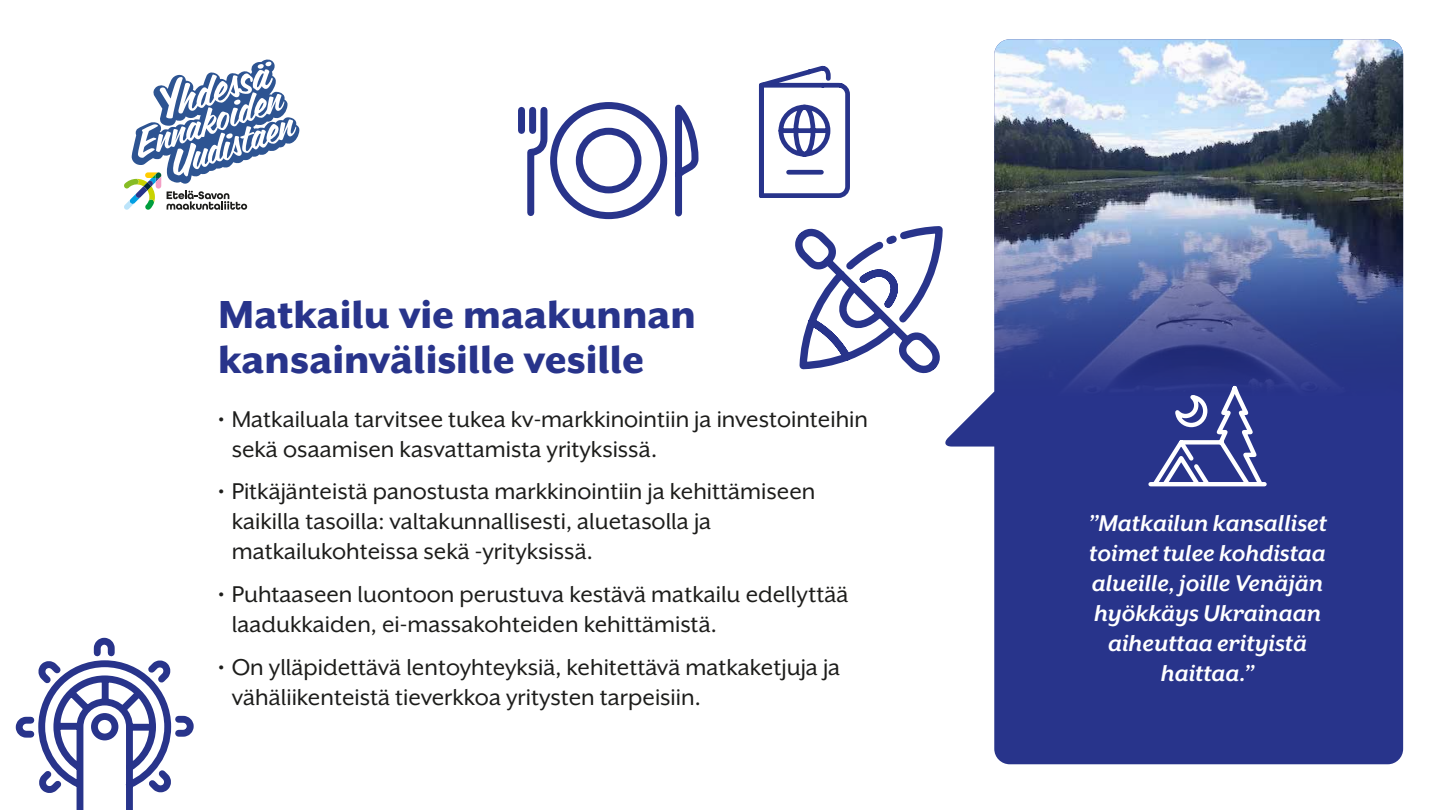
<style>
.page{position:relative;width:1440px;height:810px;background:#fff}
.page>*{position:absolute;margin:0;border:0;box-sizing:border-box;transform-origin:0 0}
.t1{font:800 45px/45px "Mr Eaves XL San OT";color:#28348b}
.t2{font:26.25px/30px "Mr Eaves XL San OT";color:#1d1d1b}
.t3{font:italic 700 26.25px/30px "Mr Eaves XL San OT";color:#fff;text-align:center}
</style>
<div class="page">
<svg style="left:945px;top:395px;width:458px;height:369px;background:#3e4997"></svg>
<img style="left:991px;top:39px;width:412px;height:356px">
<svg style="left:758px;top:65px;width:92px;height:133px"></svg>
<svg style="left:15px;top:637px;width:179px;height:173px"></svg>
<svg style="left:795px;top:226px;width:148px;height:148px"></svg>
<svg style="left:518px;top:102px;width:181px;height:118px"></svg>
<svg style="left:1146px;top:382px;width:123px;height:107px"></svg>
<svg style="left:124px;top:59px;width:175px;height:151px"></svg>
<h1 class="t1" style="left:218px;top:292px;width:479px">Matkailu vie maakunnan kansainvälisille vesille</h1>
<p class="t2" style="left:232px;top:404px;width:638px;text-indent:-13px">• Matkailuala tarvitsee tukea kv-markkinointiin ja investointeihin sekä osaamisen kasvattamista yrityksissä.</p>
<p class="t2" style="left:232px;top:477px;width:585px;text-indent:-13px">• Pitkäjänteistä panostusta markkinointiin ja kehittämiseen kaikilla tasoilla: valtakunnallisesti, aluetasolla ja matkailukohteissa sekä -yrityksissä.</p>
<p class="t2" style="left:232px;top:579px;width:618px;text-indent:-13px">• Puhtaaseen luontoon perustuva kestävä matkailu edellyttää laadukkaiden, ei-massakohteiden kehittämistä.</p>
<p class="t2" style="left:232px;top:652px;width:610px;text-indent:-13px">• On ylläpidettävä lentoyhteyksiä, kehitettävä matkaketjuja ja vähäliikenteistä tieverkkoa yritysten tarpeisiin.</p>
<p class="t3" style="left:1088px;top:508px;width:240px">”Matkailun kansalliset toimet tulee kohdistaa alueille, joille Venäjän hyökkäys Ukrainaan aiheuttaa erityistä haittaa.”</p>
</div>
